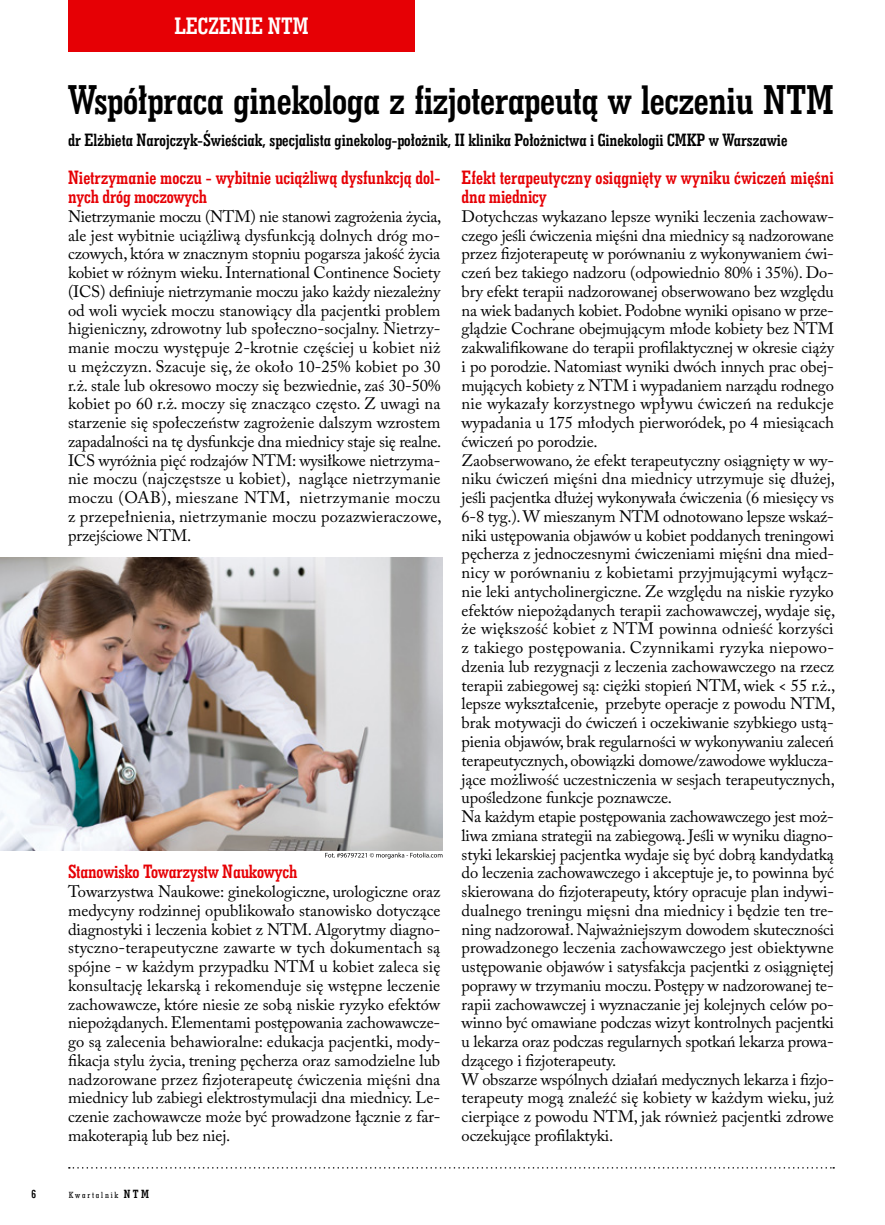
<style>
.page{position:relative;width:885px;height:1225px;background:#fff}
.page>*{position:absolute;margin:0;border:0;box-sizing:border-box;transform-origin:0 0}
.t1{font:42px "Geo Slab 703 Bd Cn EU Normal";letter-spacing:-.01em;color:#000}
.t2{font:24px "Geo Slab 703 Bd Cn EU Normal";color:#fff}
.t3{font:19.5px/18.8px "Geo Slab 703 Bd Cn EU Normal";color:#e60005}
.t4{font:18px "Geo Slab 703 Bd Cn EU Normal";color:#000}
.t5{font:16.5px/18.8px "Adobe Caslon Pro";letter-spacing:-.01em;color:#000;text-align:justify}
.t6{font:12px "Geo Slab 703 Bd Cn EU Normal";color:#000}
.t7{font:9px "Geo Slab 703 Md Cn EU Normal";letter-spacing:.2em;color:#000}
.s1{font-family:"Geo Slab 703 Bd Cn EU Normal";font-size:12px}
</style>
<div class="page">
<div style="left:68px;top:0;width:347px;height:51px;background:#e60005"></div>
<svg style="left:69px;top:1167px;width:765px;height:1px"></svg>
<img style="left:0;top:557px;width:442px;height:293px">
<svg style="left:325px;top:852px;width:117px;height:7px"></svg>
<h2 class="t2" style="left:174px;top:11px;width:136px">LECZENIE NTM</h2>
<h1 class="t1" style="left:68px;top:73px;width:767px">Współpraca ginekologa z fizjoterapeutą w leczeniu NTM</h1>
<p class="t4" style="left:68px;top:128px;width:720px">dr Elżbieta Narojczyk-Świeściak, specjalista ginekolog-położnik, II klinika Położnictwa i Ginekologii CMKP w Warszawie</p>
<p class="t3" style="left:68px;top:168px;width:374px">Nietrzymanie moczu - wybitnie uciążliwą dysfunkcją dol&shy;nych dróg moczowych</p>
<p class="t5" style="left:68px;top:207px;width:375px">Nietrzymanie moczu (NTM) nie stanowi zagrożenia życia, ale jest wybitnie uciążliwą dysfunkcją dolnych dróg mo&shy;czowych, która w znacznym stopniu pogarsza jakość życia kobiet w różnym wieku. International Continence Society (ICS) definiuje nietrzymanie moczu jako każdy niezależny od woli wyciek moczu stanowiący dla pacjentki problem higieniczny, zdrowotny lub społeczno-socjalny. Nietrzy&shy;manie moczu występuje 2-krotnie częściej u kobiet niż u mężczyzn. Szacuje się, że około 10-25% kobiet po 30 r.ż. stale lub okresowo moczy się bezwiednie, zaś 30-50% kobiet po 60 r.ż. moczy się znacząco często. Z uwagi na starzenie się społeczeństw zagrożenie dalszym wzrostem zapadalności na tę dysfunkcje dna miednicy staje się realne.<br>ICS wyróżnia pięć rodzajów NTM: wysiłkowe nietrzyma&shy;nie moczu (najczęstsze u kobiet), naglące nietrzymanie moczu (OAB), mieszane NTM, nietrzymanie moczu z przepełnienia, nietrzymanie moczu pozazwieraczowe, przejściowe NTM.</p>
<p class="t3" style="left:461px;top:168px;width:373px">Efekt terapeutyczny osiągnięty w wyniku ćwiczeń mięśni dna miednicy</p>
<p class="t5" style="left:461px;top:207px;width:375px;text-align:left">Dotychczas wykazano lepsze wyniki leczenia zachowaw&shy;czego jeśli ćwiczenia mięśni dna miednicy są nadzorowane przez fizjoterapeutę w porównaniu z wykonywaniem ćwi&shy;czeń bez takiego nadzoru (odpowiednio 80% i 35%). Do&shy;bry efekt terapii nadzorowanej obserwowano bez względu na wiek badanych kobiet. Podobne wyniki opisano w prze&shy;glądzie Cochrane obejmującym młode kobiety bez NTM zakwalifikowane do terapii profilaktycznej w okresie ciąży i po porodzie. Natomiast wyniki dwóch innych prac obej&shy;mujących kobiety z NTM i wypadaniem narządu rodnego nie wykazały korzystnego wpływu ćwiczeń na redukcje wypadania u 175 młodych pierworódek, po 4 miesiącach ćwiczeń po porodzie.<br>Zaobserwowano, że efekt terapeutyczny osiągnięty w wy&shy;niku ćwiczeń mięśni dna miednicy utrzymuje się dłużej, jeśli pacjentka dłużej wykonywała ćwiczenia (6 miesięcy vs 6-8 tyg.). W mieszanym NTM odnotowano lepsze wskaź&shy;niki ustępowania objawów u kobiet poddanych treningowi pęcherza z jednoczesnymi ćwiczeniami mięśni dna mied&shy;nicy w porównaniu z kobietami przyjmującymi wyłącz&shy;nie leki antycholinergiczne. Ze względu na niskie ryzyko efektów niepożądanych terapii zachowawczej, wydaje się, że większość kobiet z NTM powinna odnieść korzyści z takiego postępowania. Czynnikami ryzyka niepowo&shy;dzenia lub rezygnacji z leczenia zachowawczego na rzecz terapii zabiegowej są: ciężki stopień NTM, wiek &lt; 55 r.ż., lepsze wykształcenie, przebyte operacje z powodu NTM, brak motywacji do ćwiczeń i oczekiwanie szybkiego ustą&shy;pienia objawów, brak regularności w wykonywaniu zaleceń terapeutycznych, obowiązki domowe/zawodowe wyklucza&shy;jące możliwość uczestniczenia w sesjach terapeutycznych, upośledzone funkcje poznawcze.<br>Na każdym etapie postępowania zachowawczego jest moż&shy;liwa zmiana strategii na zabiegową. Jeśli w wyniku diagno&shy;styki lekarskiej pacjentka wydaje się być dobrą kandydatką do leczenia zachowawczego i akceptuje je, to powinna być skierowana do fizjoterapeuty, który opracuje plan indywi&shy;dualnego treningu mięsni dna miednicy i będzie ten tre&shy;ning nadzorował. Najważniejszym dowodem skuteczności prowadzonego leczenia zachowawczego jest obiektywne ustępowanie objawów i satysfakcja pacjentki z osiągniętej poprawy w trzymaniu moczu. Postępy w nadzorowanej te&shy;rapii zachowawczej i wyznaczanie jej kolejnych celów po&shy;winno być omawiane podczas wizyt kontrolnych pacjentki u lekarza oraz podczas regularnych spotkań lekarza prowa&shy;dzącego i fizjoterapeuty.<br>W obszarze wspólnych działań medycznych lekarza i fizjo&shy;terapeuty mogą znaleźć się kobiety w każdym wieku, już cierpiące z powodu NTM, jak również pacjentki zdrowe oczekujące profilaktyki.</p>
<p class="t3" style="left:68px;top:862px;width:231px">Stanowisko Towarzystw Naukowych</p>
<p class="t5" style="left:68px;top:882px;width:374px">Towarzystwa Naukowe: ginekologiczne, urologiczne oraz medycyny rodzinnej opublikowało stanowisko dotyczące diagnostyki i leczenia kobiet z NTM. Algorytmy diagno&shy;styczno-terapeutyczne zawarte w tych dokumentach są spójne - w każdym przypadku NTM u kobiet zaleca się konsultację lekarską i rekomenduje się wstępne leczenie zachowawcze, które niesie ze sobą niskie ryzyko efektów niepożądanych. Elementami postępowania zachowawcze&shy;go są zalecenia behawioralne: edukacja pacjentki, mody&shy;fikacja stylu życia, trening pęcherza oraz samodzielne lub nadzorowane przez fizjoterapeutę ćwiczenia mięśni dna miednicy lub zabiegi elektrostymulacji dna miednicy. Le&shy;czenie zachowawcze może być prowadzone łącznie z far&shy;makoterapią lub bez niej.</p>
<p class="t6" style="left:32px;top:1186px;width:6px">6</p>
<p class="t7" style="left:69px;top:1189px;width:82px">Kwartalnik <span class="s1">NTM</span></p>
</div>
